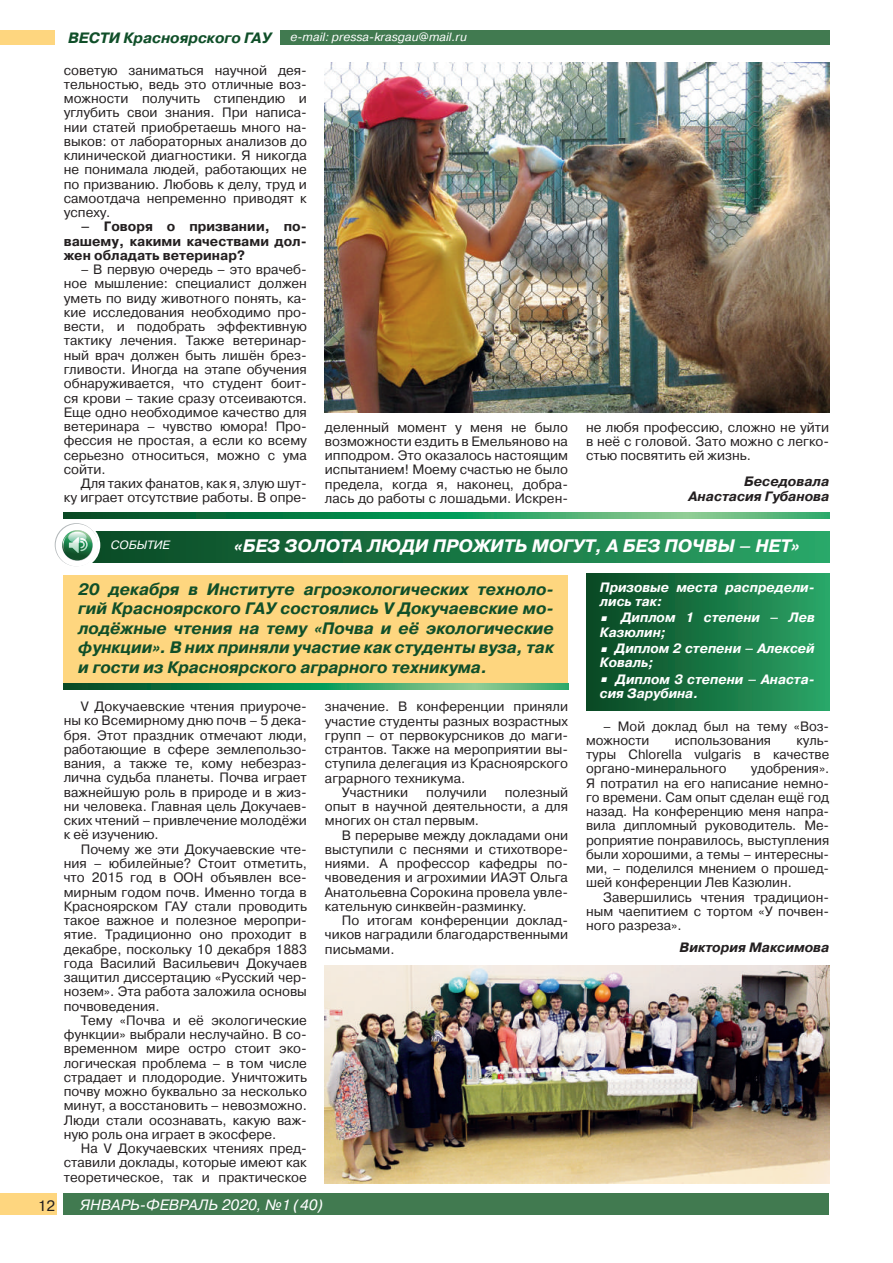
<style>
.page{position:relative;width:893px;height:1263px;background:#fff}
.page>*{position:absolute;margin:0;border:0;box-sizing:border-box;transform-origin:0 0}
.t1{font:italic 700 30px "Pragmatica WINC";color:#fff}
.t2{font:italic 700 18px "Pragmatica WINC";color:#fff}
.t3{font:italic 700 16.5px/19.5px "Pragmatica WINC";color:#104f29;text-align:justify}
.t4{font:italic 15px "Pragmatica C";color:#fff}
.t5{font:italic 700 15px "Pragmatica C";color:#104f29}
.t6{font:15px "Pragmatica WINC";color:#231f20}
.t7{font:13.5px/14.2px "Pragmatica WINC";color:#231f20;text-align:justify}
.t8{font:italic 700 13.5px/14.2px "Pragmatica WINC";color:#fff}
.t9{font:700 13.5px/14.2px "Pragmatica WINC";color:#231f20;text-align:justify}
.t10{font:italic 700 13.5px/14.2px "Pragmatica WINC";color:#231f20;text-align:right}
.t11{font:italic 12px "Pragmatica C";color:#fff}
</style>
<div class="page">
<div style="left:64px;top:1194px;width:765px;height:21px;background:#417a50"></div>
<div style="left:0;top:1194px;width:56px;height:21px;background:#fed67f"></div>
<div style="left:280px;top:30px;width:549px;height:15px;background:#417a50"></div>
<div style="left:1px;top:30px;width:54px;height:15px;background:#fed67f"></div>
<img style="left:325px;top:62px;width:504px;height:350px">
<svg style="left:64px;top:513px;width:765px;height:5px;background:#2c945b"></svg>
<div style="left:64px;top:575px;width:504px;height:110px;background:#fed67f"></div>
<svg style="left:64px;top:683px;width:504px;height:6px;background:#2c945b"></svg>
<div style="left:63px;top:531px;width:766px;height:32px;background:linear-gradient(to right,#084521,#2aa567)"></div>
<div style="left:54px;top:522px;width:46px;height:46px;background:#fff;border-radius:50%"></div>
<svg style="left:55px;top:523px;width:43px;height:43px"></svg>
<img style="left:325px;top:966px;width:504px;height:217px">
<div style="left:586px;top:574px;width:243px;height:136px;background:linear-gradient(to right,#084622,#2aa566)"></div>
<p class="t5" style="left:68px;top:29px;width:205px">ВЕСТИ Красноярского ГАУ</p>
<p class="t11" style="left:290px;top:31px;width:178px">e-mail: pressa-krasgau@mail.ru</p>
<p class="t7" style="left:64px;top:63px;width:245px">советую заниматься научной дея&shy;тельностью, ведь это отличные воз&shy;можности получить стипендию и углубить свои знания. При написа&shy;нии статей приобретаешь много на&shy;выков: от лабораторных анализов до клинической диагностики. Я никогда не понимала людей, работающих не по призванию. Любовь к делу, труд и самоотдача непременно приводят к успеху.</p>
<p class="t9" style="left:64px;top:220px;width:245px;text-indent:17px">– Говоря о призвании, по&shy;вашему, какими качествами дол&shy;жен обладать ветеринар?</p>
<p class="t7" style="left:64px;top:262px;width:245px;text-indent:17px">– В первую очередь – это врачеб&shy;ное мышление: специалист должен уметь по виду животного понять, ка&shy;кие исследования необходимо про&shy;вести, и подобрать эффективную тактику лечения. Также ветеринар&shy;ный врач должен быть лишён брез&shy;гливости. Иногда на этапе обучения обнаруживается, что студент боит&shy;ся крови – такие сразу отсеиваются.<br>Еще одно необходимое качество для ветеринара – чувство юмора! Про&shy;фессия не простая, а если ко всему серьезно относиться, можно с ума сойти.</p>
<p class="t7" style="left:64px;top:476px;width:245px;text-align:right">Для таких фанатов, как я, злую шут-<br>ку играет отсутствие работы. В опре-</p>
<p class="t7" style="left:325px;top:420px;width:245px">деленный момент у меня не было возможности ездить в Емельяново на ипподром. Это оказалось настоящим испытанием! Моему счастью не было предела, когда я, наконец, добра&shy;лась до работы с лошадьми. Искрен-</p>
<p class="t7" style="left:586px;top:420px;width:245px">не любя профессию, сложно не уйти в неё с головой. Зато можно с легко&shy;стью посвятить ей жизнь.</p>
<p class="t10" style="left:688px;top:475px;width:142px">Беседовала<br>Анастасия Губанова</p>
<p class="t11" style="left:111px;top:538px;width:60px">СОБЫТИЕ</p>
<h2 class="t2" style="left:234px;top:536px;width:567px">«БЕЗ ЗОЛОТА ЛЮДИ ПРОЖИТЬ МОГУТ, А БЕЗ ПОЧВЫ – НЕТ»</h2>
<p class="t3" style="left:78px;top:580px;width:477px">20 декабря в Институте агроэкологических техноло&shy;гий Красноярского ГАУ состоялись V Докучаевские мо&shy;лодёжные чтения на тему «Почва и её экологические функции». В них приняли участие как студенты вуза, так и гости из Красноярского аграрного техникума.</p>
<p class="t6" style="left:38px;top:1197px;width:19px">12</p>
<p class="t7" style="left:64px;top:699px;width:245px;text-indent:17px">V Докучаевские чтения приуроче&shy;ны ко Всемирному дню почв – 5 дека&shy;бря. Этот праздник отмечают люди, работающие в сфере землепользо&shy;вания, а также те, кому небезраз&shy;лична судьба планеты. Почва играет важнейшую роль в природе и в жиз&shy;ни человека. Главная цель Докучаев&shy;ских чтений – привлечение молодёжи к её изучению.</p>
<p class="t7" style="left:64px;top:842px;width:245px;text-indent:17px">Почему же эти Докучаевские чте&shy;ния – юбилейные? Стоит отметить, что 2015 год в ООН объявлен все&shy;мирным годом почв. Именно тогда в Красноярском ГАУ стали проводить такое важное и полезное меропри&shy;ятие. Традиционно оно проходит в декабре, поскольку 10 декабря 1883 года Василий Васильевич Докучаев защитил диссертацию «Русский чер&shy;нозем». Эта работа заложила основы почвоведения.</p>
<p class="t7" style="left:64px;top:1013px;width:245px;text-indent:17px">Тему «Почва и её экологические функции» выбрали неслучайно. В со&shy;временном мире остро стоит эко&shy;логическая проблема – в том числе страдает и плодородие. Уничтожить почву можно буквально за несколько минут, а восстановить – невозможно.<br>Люди стали осознавать, какую важ&shy;ную роль она играет в экосфере.</p>
<p class="t7" style="left:64px;top:1141px;width:245px;text-indent:17px">На V Докучаевских чтениях пред&shy;ставили доклады, которые имеют как теоретическое, так и практическое</p>
<p class="t7" style="left:325px;top:700px;width:245px">значение. В конференции приняли</p>
<p class="t7" style="left:325px;top:714px;width:245px">участие студенты разных возрастных</p>
<p class="t7" style="left:325px;top:728px;width:245px">групп – от первокурсников до маги-</p>
<p class="t7" style="left:325px;top:742px;width:245px">странтов. Также на мероприятии вы-</p>
<p class="t7" style="left:325px;top:757px;width:245px">ступила делегация из Красноярского</p>
<p class="t7" style="left:325px;top:771px;width:142px">аграрного техникума.</p>
<p class="t7" style="left:342px;top:785px;width:68px">Участники</p>
<p class="t7" style="left:426px;top:785px;width:62px">получили</p>
<p class="t7" style="left:325px;top:785px;width:245px;text-indent:180px">полезный опыт в научной деятельности, а для многих он стал первым.</p>
<p class="t7" style="left:325px;top:828px;width:245px;text-indent:17px">В перерыве между докладами они выступили с песнями и стихотворе&shy;ниями. А профессор кафедры по&shy;чвоведения и агрохимии ИАЭТ Ольга Анатольевна Сорокина провела увле&shy;кательную синквейн-разминку.</p>
<p class="t7" style="left:325px;top:913px;width:245px;text-indent:17px">По итогам конференции доклад&shy;чиков наградили благодарственными письмами.</p>
<p class="t4" style="left:80px;top:1196px;width:245px">ЯНВАРЬ-ФЕВРАЛЬ 2020, №1 (40)</p>
<p class="t8" style="left:600px;top:580px;width:216px">Призовые места распредели&shy;лись так:</p>
<h1 class="t1" style="left:600px;top:594px;width:13px">.</h1>
<p class="t8" style="left:600px;top:611px;width:216px;text-indent:21px">Диплом 1 степени – Лев<br>Казюлин;</p>
<h1 class="t1" style="left:600px;top:625px;width:13px">.</h1>
<p class="t8" style="left:600px;top:641px;width:216px;text-indent:15px">Диплом 2 степени – Алексей<br>Коваль;</p>
<h1 class="t1" style="left:600px;top:655px;width:13px">.</h1>
<p class="t8" style="left:600px;top:672px;width:216px;text-indent:16px">Диплом 3 степени – Анаста&shy;сия Зарубина.</p>
<p class="t7" style="left:586px;top:719px;width:245px;text-indent:17px">– Мой доклад был на тему «Воз&shy;можности</p>
<p class="t7" style="left:675px;top:733px;width:98px">использования</p>
<p class="t7" style="left:586px;top:733px;width:245px;text-indent:210px">куль&shy;туры Chlorella vulgaris в качестве органо-минерального</p>
<p class="t7" style="left:586px;top:762px;width:245px;text-indent:165px">удобрения».<br>Я потратил на его написание немно&shy;го времени. Сам опыт сделан ещё год назад. На конференцию меня напра&shy;вила дипломный руководитель. Ме&shy;роприятие понравилось, выступления были хорошими, а темы – интересны&shy;ми, – поделился мнением о прошед&shy;шей конференции Лев Казюлин.</p>
<p class="t7" style="left:586px;top:890px;width:245px;text-indent:17px">Завершились чтения традицион&shy;ным чаепитием с тортом «У почвен&shy;ного разреза».</p>
<p class="t10" style="left:680px;top:940px;width:151px">Виктория Максимова</p>
</div>
